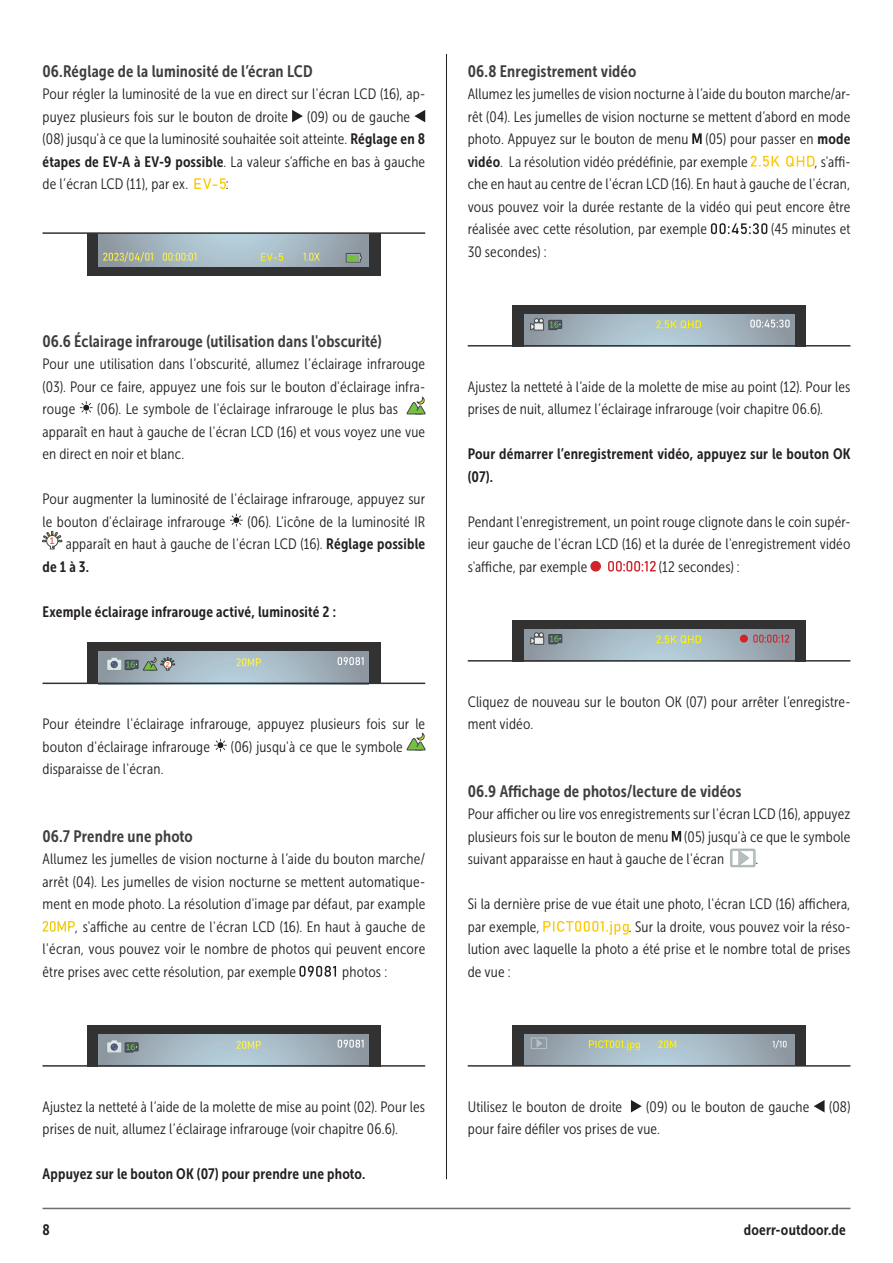
<style>
.page{position:relative;width:893px;height:1263px;background:#fff}
.page>*{position:absolute;margin:0;border:0;box-sizing:border-box;transform-origin:0 0}
.t1{font:16.5px "Museo Sans Cond 700";letter-spacing:.01em;color:#3e3e3f}
.t2{font:15px/22.5px "Museo Sans Cond 300";letter-spacing:.01em;color:#231f20}
.t3{font:15px/22.5px "Museo Sans Cond 700";letter-spacing:.015em;color:#231f20}
.t4{font:6.75px "Museo Sans 500";color:#ef492b}
.s1{font-family:"Museo Sans Cond 700"}
</style>
<div class="page">
<hr style="left:43px;top:1208px;width:807px;height:1px;background:#6c6d70">
<hr style="left:446px;top:54px;width:1px;height:1125px;background:#231f20">
<svg style="left:292px;top:110px;width:11px;height:12px"></svg>
<svg style="left:414px;top:110px;width:11px;height:12px"></svg>
<svg style="left:194px;top:178px;width:32px;height:11px"></svg>
<div style="left:87px;top:233px;width:294px;height:43px;background:#333233"></div>
<svg style="left:99px;top:234px;width:270px;height:32px;background:#a1b3bd"></svg>
<svg style="left:103px;top:252px;width:217px;height:10px;background:#b2c0ab"></svg>
<hr style="left:43px;top:232px;width:382px;height:2px;background:#333233">
<svg style="left:346px;top:253px;width:15px;height:9px"></svg>
<svg style="left:80px;top:401px;width:13px;height:13px"></svg>
<svg style="left:407px;top:397px;width:18px;height:17px"></svg>
<svg style="left:230px;top:514px;width:13px;height:13px"></svg>
<svg style="left:42px;top:531px;width:20px;height:18px"></svg>
<div style="left:87px;top:642px;width:294px;height:42px;background:#333233"></div>
<svg style="left:99px;top:652px;width:270px;height:31px;background:#a1b2bd"></svg>
<svg style="left:236px;top:658px;width:25px;height:8px"></svg>
<hr style="left:43px;top:683px;width:382px;height:1px;background:#333233">
<svg style="left:338px;top:657px;width:26px;height:8px"></svg>
<svg style="left:107px;top:657px;width:68px;height:15px"></svg>
<svg style="left:214px;top:739px;width:13px;height:13px"></svg>
<svg style="left:407px;top:733px;width:18px;height:17px"></svg>
<svg style="left:43px;top:921px;width:32px;height:11px"></svg>
<svg style="left:299px;top:966px;width:37px;height:11px"></svg>
<div style="left:87px;top:1025px;width:294px;height:42px;background:#333233"></div>
<svg style="left:99px;top:1034px;width:270px;height:31px;background:#a2b4be"></svg>
<svg style="left:236px;top:1041px;width:25px;height:8px"></svg>
<hr style="left:43px;top:1065px;width:382px;height:2px;background:#333233">
<svg style="left:338px;top:1040px;width:26px;height:8px"></svg>
<svg style="left:107px;top:1040px;width:32px;height:14px"></svg>
<svg style="left:692px;top:133px;width:10px;height:11px"></svg>
<svg style="left:750px;top:156px;width:64px;height:11px"></svg>
<svg style="left:711px;top:223px;width:56px;height:11px"></svg>
<div style="left:512px;top:305px;width:294px;height:42px;background:#333233"></div>
<svg style="left:524px;top:314px;width:270px;height:31px;background:#a2b4be"></svg>
<svg style="left:656px;top:320px;width:45px;height:8px"></svg>
<hr style="left:468px;top:345px;width:382px;height:2px;background:#333233">
<svg style="left:750px;top:320px;width:40px;height:8px"></svg>
<svg style="left:530px;top:318px;width:33px;height:14px"></svg>
<svg style="left:608px;top:561px;width:48px;height:11px"></svg>
<div style="left:590px;top:561px;width:11px;height:11px;background:#d1232a;border-radius:50%"></div>
<div style="left:512px;top:620px;width:294px;height:42px;background:#333233"></div>
<svg style="left:524px;top:629px;width:270px;height:31px;background:#a2b3be"></svg>
<svg style="left:656px;top:635px;width:45px;height:8px"></svg>
<hr style="left:468px;top:660px;width:382px;height:2px;background:#333233">
<svg style="left:753px;top:635px;width:36px;height:8px"></svg>
<div style="left:740px;top:635px;width:8px;height:8px;background:#d1232a;border-radius:50%"></div>
<svg style="left:531px;top:633px;width:32px;height:13px"></svg>
<svg style="left:672px;top:831px;width:9px;height:10px"></svg>
<svg style="left:730px;top:849px;width:25px;height:18px"></svg>
<svg style="left:543px;top:921px;width:86px;height:14px"></svg>
<div style="left:512px;top:1025px;width:294px;height:41px;background:#333233"></div>
<svg style="left:524px;top:1034px;width:270px;height:31px;background:#a1b2bc"></svg>
<svg style="left:589px;top:1040px;width:87px;height:10px"></svg>
<svg style="left:773px;top:1040px;width:14px;height:8px"></svg>
<hr style="left:468px;top:1065px;width:382px;height:2px;background:#333233">
<svg style="left:530px;top:1037px;width:17px;height:12px"></svg>
<svg style="left:631px;top:1100px;width:11px;height:12px"></svg>
<svg style="left:814px;top:1100px;width:11px;height:12px"></svg>
<p class="t1" style="left:43px;top:62px;width:272px">06.Réglage de la luminosité de l’écran LCD</p>
<p class="t2" style="left:43px;top:83px;width:384px">Pour régler la luminosité de la vue en direct sur l'écran LCD (16), ap&shy;puyez plusieurs fois sur le bouton de droite</p>
<p class="t2" style="left:43px;top:105px;width:384px;text-indent:265px">(09) ou de gauche (08) jusqu'à ce que la luminosité souhaitée soit atteinte. <span class="s1">Réglage en 8 étapes de EV-A à EV-9 possible</span>. La valeur s’affiche en bas à gauche de l’écran LCD (11), par ex.</p>
<p class="t2" style="left:226px;top:173px;width:4px">:</p>
<p class="t1" style="left:43px;top:332px;width:341px">06.6 Éclairage infrarouge (utilisation dans l'obscurité)</p>
<p class="t2" style="left:43px;top:353px;width:384px;text-align:justify">Pour une utilisation dans l’obscurité, allumez l’éclairage infrarouge (03). Pour ce faire, appuyez une fois sur le bouton d'éclairage infra&shy;rouge</p>
<p class="t2" style="left:43px;top:398px;width:384px;text-indent:55px">(06). Le symbole de l'éclairage infrarouge le plus bas apparaît en haut à gauche de l'écran LCD (16) et vous voyez une vue en direct en noir et blanc.</p>
<p class="t2" style="left:43px;top:488px;width:384px">Pour augmenter la luminosité de l'éclairage infrarouge, appuyez sur le bouton d'éclairage infrarouge</p>
<p class="t2" style="left:50px;top:510px;width:377px;text-align:right">(06). L'icône de la luminosité IR<br><sup>1</sup> apparaît en haut à gauche de l'écran LCD (16). <span class="s1">Réglage possible</span></p>
<p class="t3" style="left:43px;top:555px;width:48px">de 1 à 3.</p>
<p class="t3" style="left:43px;top:600px;width:295px">Exemple éclairage infrarouge activé, luminosité 2 :</p>
<p class="t4" style="left:166px;top:661px;width:5px">2</p>
<p class="t2" style="left:43px;top:713px;width:384px">Pour éteindre l'éclairage infrarouge, appuyez plusieurs fois sur le bouton d'éclairage infrarouge</p>
<p class="t2" style="left:231px;top:735px;width:173px">(06) jusqu'à ce que le symbole</p>
<p class="t2" style="left:43px;top:758px;width:123px">disparaisse de l'écran.</p>
<p class="t1" style="left:43px;top:827px;width:152px">06.7 Prendre une photo</p>
<p class="t2" style="left:43px;top:848px;width:384px">Allumez les jumelles de vision nocturne à l’aide du bouton marche/</p>
<p class="t2" style="left:43px;top:870px;width:384px">arrêt (04). Les jumelles de vision nocturne se mettent automatique-</p>
<p class="t2" style="left:43px;top:893px;width:384px">ment en mode photo. La résolution d'image par défaut, par example</p>
<p class="t2" style="left:75px;top:915px;width:352px">, s'affiche au centre de l'écran LCD (16). En haut à gauche de</p>
<p class="t2" style="left:43px;top:938px;width:384px">l'écran, vous pouvez voir le nombre de photos qui peuvent encore</p>
<p class="t2" style="left:43px;top:960px;width:255px">être prises avec cette résolution, par exemple</p>
<p class="t2" style="left:342px;top:960px;width:46px">photos :</p>
<p class="t1" style="left:468px;top:62px;width:170px">06.8 Enregistrement vidéo</p>
<p class="t2" style="left:468px;top:83px;width:384px;text-align:justify">Allumez les jumelles de vision nocturne à l’aide du bouton marche/ar&shy;rêt (04). Les jumelles de vision nocturne se mettent d’abord en mode photo. Appuyez sur le bouton de menu (05) pour passer en <span class="s1">mode vidéo</span>. La résolution vidéo prédéfinie, par exemple</p>
<p class="t2" style="left:468px;top:150px;width:384px;text-align:justify;text-indent:347px">, s'affi&shy;che en haut au centre de l'écran LCD (16). En haut à gauche de l'écran, vous pouvez voir la durée restante de la vidéo qui peut encore être réalisée avec cette résolution, par exemple</p>
<p class="t2" style="left:771px;top:218px;width:81px">(45 minutes et</p>
<p class="t2" style="left:468px;top:240px;width:80px">30 secondes) :</p>
<p class="t2" style="left:468px;top:375px;width:384px">Ajustez la netteté à l’aide de la molette de mise au point (12). Pour les prises de nuit, allumez l’éclairage infrarouge (voir chapitre 06.6).</p>
<p class="t3" style="left:468px;top:443px;width:384px">Pour démarrer l’enregistrement vidéo, appuyez sur le bouton OK (07).</p>
<p class="t2" style="left:468px;top:510px;width:384px;text-align:justify">Pendant l'enregistrement, un point rouge clignote dans le coin supér&shy;ieur gauche de l'écran LCD (16) et la durée de l'enregistrement vidéo s'affiche, par exemple</p>
<p class="t2" style="left:659px;top:555px;width:82px">(12 secondes) :</p>
<p class="t2" style="left:468px;top:690px;width:384px">Cliquez de nouveau sur le bouton OK (07) pour arrêter l’enregistre&shy;ment vidéo.</p>
<p class="t1" style="left:468px;top:782px;width:275px">06.9 Affichage de photos/lecture de vidéos</p>
<p class="t2" style="left:468px;top:803px;width:384px;text-align:justify">Pour afficher ou lire vos enregistrements sur l'écran LCD (16), appuyez plusieurs fois sur le bouton de menu (05) jusqu'à ce que le symbole suivant apparaisse en haut à gauche de l'écran</p>
<p class="t2" style="left:755px;top:848px;width:4px">.</p>
<p class="t2" style="left:468px;top:893px;width:384px">Si la dernière prise de vue était une photo, l'écran LCD (16) affichera, par exemple,</p>
<p class="t2" style="left:468px;top:915px;width:384px;text-align:justify;text-indent:161px">. Sur la droite, vous pouvez voir la réso&shy;lution avec laquelle la photo a été prise et le nombre total de prises de vue :</p>
<p class="t2" style="left:43px;top:1095px;width:384px">Ajustez la netteté à l’aide de la molette de mise au point (02). Pour les prises de nuit, allumez l’éclairage infrarouge (voir chapitre 06.6).</p>
<p class="t3" style="left:43px;top:1163px;width:324px">Appuyez sur le bouton OK (07) pour prendre une photo.</p>
<p class="t2" style="left:468px;top:1095px;width:156px">Utilisez le bouton de droite</p>
<p class="t2" style="left:646px;top:1095px;width:165px">(09) ou le bouton de gauche</p>
<p class="t2" style="left:829px;top:1095px;width:23px">(08)</p>
<p class="t2" style="left:468px;top:1118px;width:194px">pour faire défiler vos prises de vue.</p>
<p class="t3" style="left:43px;top:1219px;width:9px">8</p>
<p class="t3" style="left:744px;top:1219px;width:103px">doerr-outdoor.de</p>
</div>
